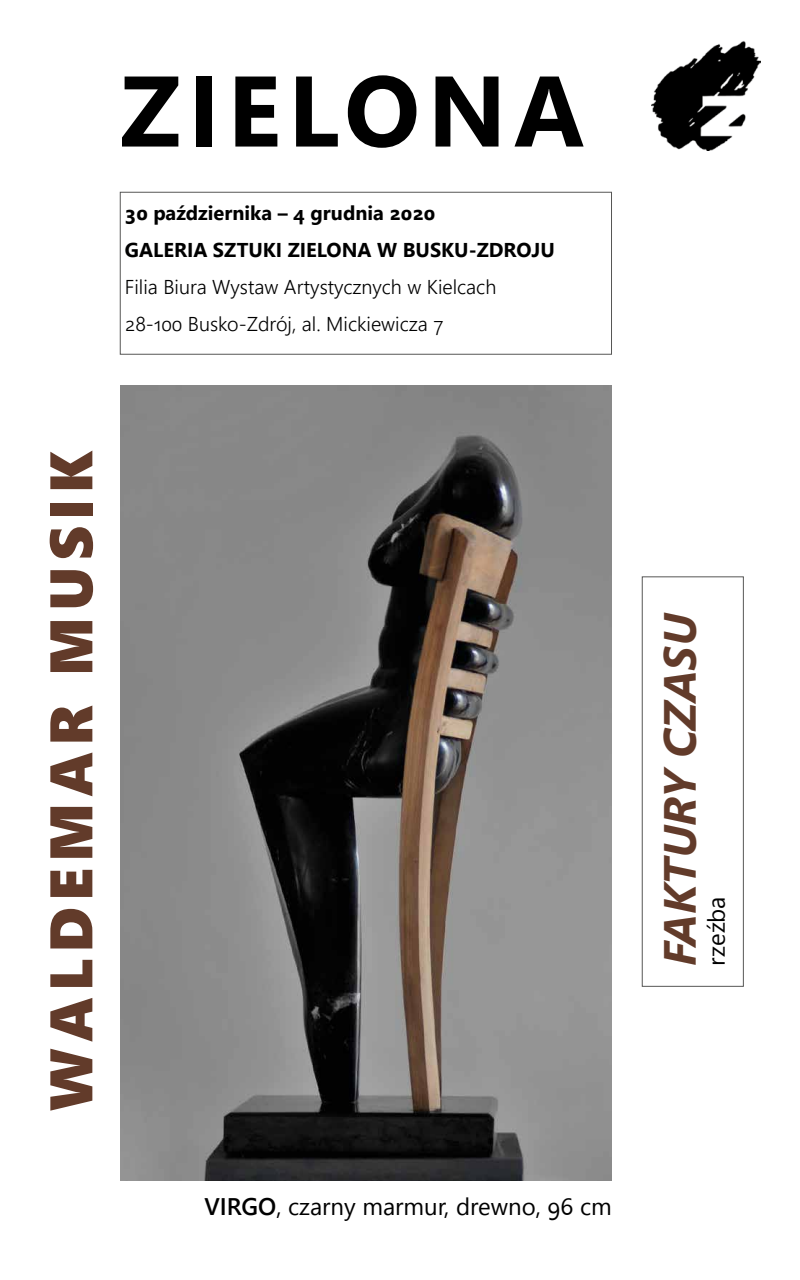
<style>
.page{position:relative;width:800px;height:1280px;background:#fff}
.page>*{position:absolute;margin:0;border:0;box-sizing:border-box;transform-origin:0 0}
.t1{font:700 100px "Segoe UI";letter-spacing:.075em;color:#000}
.t2{font:60px "Segoe UI Black";letter-spacing:.1em;color:#623b2a}
.t3{font:italic 700 45px "Segoe UI";color:#623b2a}
.t4{font:24px "Segoe UI";color:#000}
.t5{font:300 20px/36.9px "Segoe UI";color:#000}
.t6{font:700 20px/36.9px "Segoe UI";color:#000}
.s1{font-weight:600}
</style>
<div class="page">
<img style="left:651px;top:41px;width:110px;height:109px">
<img style="left:120px;top:385px;width:492px;height:795px">
<div style="left:120px;top:192px;width:492px;height:162px;border:1px solid #575756"></div>
<div style="left:642px;top:577px;width:102px;height:410px;border:1px solid #575756"></div>
<h1 class="t1" style="left:120px;top:31px;width:466px">ZIELONA</h1>
<p class="t6" style="left:125px;top:195px;width:431px">30 października – 4 grudnia 2020<br>GALERIA SZTUKI ZIELONA W BUSKU-ZDROJU</p>
<p class="t5" style="left:125px;top:268px;width:373px">Filia Biura Wystaw Artystycznych w Kielcach<br>28-100 Busko-Zdrój, al. Mickiewicza 7</p>
<h2 class="t2" style="left:28px;top:1111px;width:662px;rotate:-90deg">WALDEMAR MUSIK</h2>
<p class="t4" style="left:204px;top:1187px;width:409px"><span class="s1">VIRGO</span>, czarny marmur, drewno, 96 cm</p>
<h3 class="t3" style="left:648px;top:966px;width:354px;rotate:-90deg">FAKTURY CZASU</h3>
<p class="t4" style="left:697px;top:966px;width:71px;rotate:-90deg">rzeźba</p>
</div>
